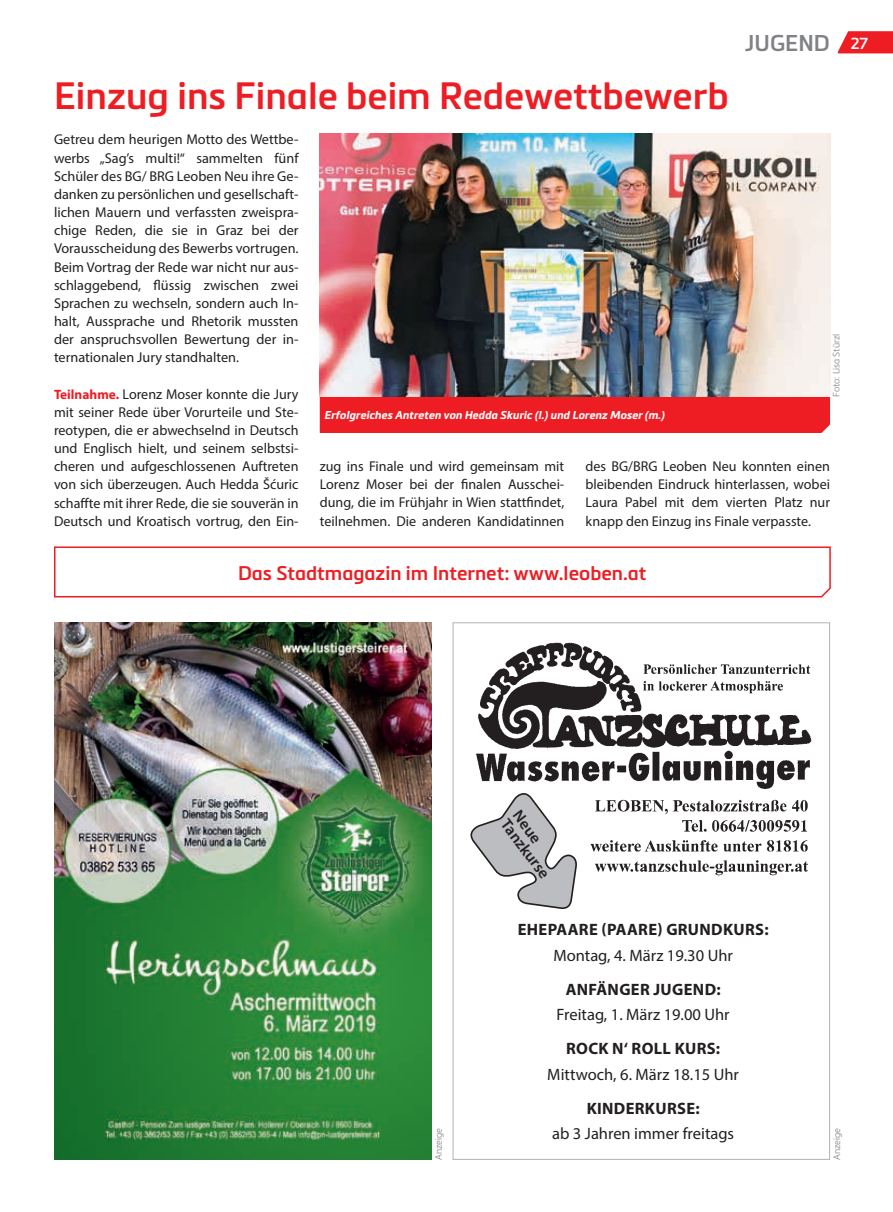
<style>
.page{position:relative;width:893px;height:1212px;background:#fff}
.page>*{position:absolute;margin:0;border:0;box-sizing:border-box;transform-origin:0 0}
.t1{font:600 37.5px "Metronic Pro";color:#ee1d23}
.t2{font:600 22.5px "Metronic Pro";color:#808285}
.t3{font:600 19.5px "Metronic Pro";color:#ee1d23}
.t4{font:16.5px "Myriad Pro";color:#231f20}
.t5{font:700 16.5px "Myriad Pro";letter-spacing:.02em;color:#231f20}
.t6{font:600 15.9px/14.9px "Myriad Pro";color:#231f20}
.t7{font:14.25px/18.1px "Myriad Pro";color:#231f20;text-align:justify}
.t8{font:italic 700 11.25px "Metronic Pro";color:#fff}
.t9{font:300 9px "Metronic Pro";color:#808285}
.s1{font-size:15.75px;color:#fff}
.s2{font-weight:700;font-size:13.5px;color:#ee1d23}
</style>
<div class="page">
<svg style="left:838px;top:31px;width:55px;height:23px"></svg>
<img style="left:476px;top:642px;width:336px;height:234px">
<img style="left:54px;top:622px;width:377px;height:538px">
<img style="left:320px;top:134px;width:510px;height:263px">
<div style="left:320px;top:397px;width:510px;height:36px;background:#ee1d23"></div>
<svg style="left:54px;top:546px;width:777px;height:52px"></svg>
<svg style="left:470px;top:791px;width:126px;height:118px"></svg>
<h1 class="t1" style="left:54px;top:73px;width:676px">Einzug ins Finale beim Redewettbewerb</h1>
<h2 class="t2" style="left:745px;top:29px;width:124px">JUGEND <span class="s1">27</span></h2>
<p class="t7" style="left:54px;top:130px;width:246px">Getreu dem heurigen Motto des Wettbe&shy;werbs „Sag’s multi!“ sammelten fünf Schüler des BG/ BRG Leoben Neu ihre Ge&shy;danken zu persönlichen und gesellschaft&shy;lichen Mauern und verfassten zweispra&shy;chige Reden, die sie in Graz bei der Vorausscheidung des Bewerbs vortrugen.<br>Beim Vortrag der Rede war nicht nur aus&shy;schlaggebend, flüssig zwischen zwei Sprachen zu wechseln, sondern auch In&shy;halt, Aussprache und Rhetorik mussten der anspruchsvollen Bewertung der in&shy;ternationalen Jury standhalten.</p>
<p class="t7" style="left:54px;top:384px;width:246px"><span class="s2">Teilnahme.</span> Lorenz Moser konnte die Jury mit seiner Rede über Vorurteile und Ste&shy;reotypen, die er abwechselnd in Deutsch und Englisch hielt, und seinem selbstsi&shy;cheren und aufgeschlossenen Auftreten von sich überzeugen. Auch Hedda Šćuric schaffte mit ihrer Rede, die sie souverän in Deutsch und Kroatisch vortrug, den Ein-</p>
<p class="t9" style="left:830px;top:397px;width:65px;rotate:-90deg">Foto: Lisa Stürzl</p>
<p class="t8" style="left:324px;top:408px;width:342px">Erfolgreiches Antreten von Hedda Skuric (l.) und Lorenz Moser (m.)</p>
<p class="t7" style="left:320px;top:457px;width:246px">zug ins Finale und wird gemeinsam mit Lorenz Moser bei der finalen Ausschei&shy;dung, die im Frühjahr in Wien stattfindet, teilnehmen. Die anderen Kandidatinnen</p>
<p class="t7" style="left:585px;top:457px;width:246px">des BG/BRG Leoben Neu konnten einen bleibenden Eindruck hinterlassen, wobei Laura Pabel mit dem vierten Platz nur knapp den Einzug ins Finale verpasste.</p>
<h3 class="t3" style="left:238px;top:560px;width:410px">Das Stadtmagazin im Internet: www.leoben.at</h3>
<p class="t6" style="left:523px;top:807px;width:71px;rotate:53deg">Neue<br>Tanzkurse</p>
<p class="t5" style="left:518px;top:919px;width:252px">EHEPAARE (PAARE) GRUNDKURS:</p>
<p class="t4" style="left:553px;top:945px;width:181px">Montag, 4. März 19.30 Uhr</p>
<p class="t5" style="left:566px;top:978px;width:156px">ANFÄNGER JUGEND:</p>
<p class="t4" style="left:557px;top:1004px;width:175px">Freitag, 1. März 19.00 Uhr</p>
<p class="t5" style="left:566px;top:1038px;width:156px">ROCK N‘ ROLL KURS:</p>
<p class="t4" style="left:547px;top:1064px;width:193px">Mittwoch, 6. März 18.15 Uhr</p>
<p class="t5" style="left:587px;top:1097px;width:114px">KINDERKURSE:</p>
<p class="t4" style="left:552px;top:1123px;width:184px">ab 3 Jahren immer freitags</p>
<p class="t9" style="left:433px;top:1160px;width:34px;rotate:-90deg">Anzeige</p>
<p class="t9" style="left:831px;top:1160px;width:34px;rotate:-90deg">Anzeige</p>
</div>
